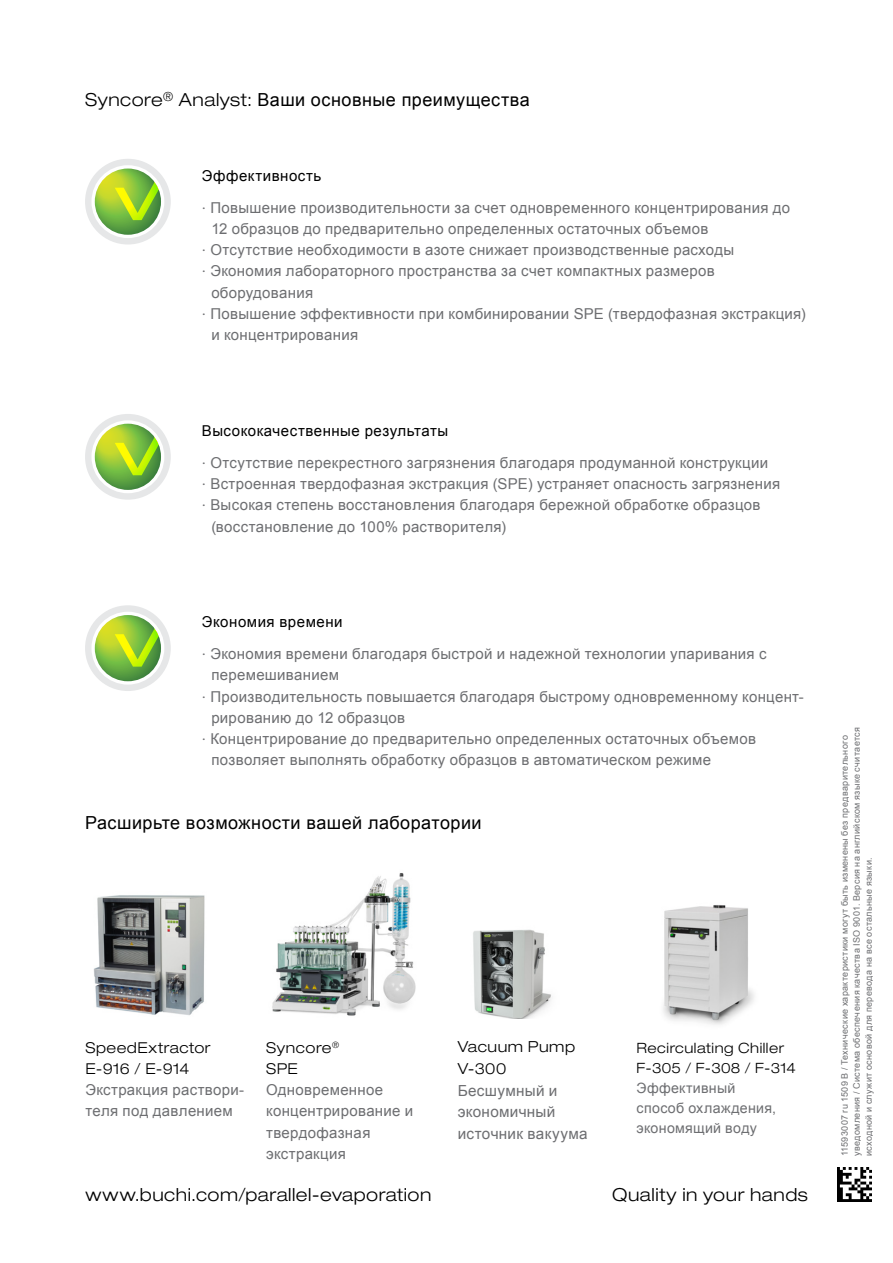
<style>
.page{position:relative;width:893px;height:1263px;background:#fff}
.page>*{position:absolute;margin:0;border:0;box-sizing:border-box;transform-origin:0 0}
.t1{font:300 expanded 18px "Helvetica Neue LT Std";letter-spacing:.03em;color:#000}
.EN_Title{font:18px "Arial";letter-spacing:.025em;color:#000}
.RU_Title{font:18px "Arial";letter-spacing:.025em;color:#000}
.t2{font:15.3px/21.6px "Arial";letter-spacing:.02em;color:#6d6e71}
.t3{font:15px/21.3px "Arial";letter-spacing:.02em;color:#6d6e71}
.RU_Title_small_down{font:15px "Arial";letter-spacing:.035em;color:#000}
.t4{font:14.25px/20.1px "Arial";letter-spacing:.02em;color:#6d6e71}
.t5{font:300 expanded 14.25px/20.1px "Helvetica Neue LT Std";letter-spacing:.035em;color:#000}
.RU_Barcode{font:9px/12px "Arial";letter-spacing:.04em;color:#6d6e71}
.s1{font-family:"Helvetica Neue LT Std";font-weight:300;font-stretch:expanded}
.s2{font-family:"Helvetica Neue LT Std";font-weight:300}
.s3{font-family:"Helvetica Neue LT Std";font-weight:300;font-stretch:expanded;color:#000}
</style>
<div class="page">
<img style="left:838px;top:1167px;width:34px;height:34px">
<div style="left:85px;top:159px;width:86px;height:85px;background:#e6e7e8;border-radius:50%"></div>
<svg style="left:91px;top:165px;width:73px;height:73px"></svg>
<svg style="left:95px;top:169px;width:66px;height:66px"></svg>
<svg style="left:110px;top:168px;width:51px;height:67px"></svg>
<div style="left:85px;top:414px;width:86px;height:86px;background:#e6e7e8;border-radius:50%"></div>
<svg style="left:91px;top:420px;width:73px;height:73px"></svg>
<svg style="left:95px;top:424px;width:66px;height:66px"></svg>
<svg style="left:110px;top:423px;width:51px;height:67px"></svg>
<div style="left:85px;top:605px;width:86px;height:86px;background:#e6e7e8;border-radius:50%"></div>
<svg style="left:91px;top:612px;width:73px;height:73px"></svg>
<svg style="left:95px;top:615px;width:66px;height:66px"></svg>
<svg style="left:110px;top:615px;width:51px;height:66px"></svg>
<img style="left:94px;top:895px;width:111px;height:120px">
<img style="left:272px;top:873px;width:144px;height:143px">
<img style="left:473px;top:929px;width:78px;height:90px">
<img style="left:663px;top:905px;width:91px;height:120px">
<p class="EN_Title" style="left:85px;top:88px;width:446px"><span class="s1">Syncore</span><sup>®</sup> <span class="s1">Analyst:</span> Ваши основные преимущества</p>
<p class="RU_Title_small_down" style="left:202px;top:166px;width:121px">Эффективность</p>
<p class="t3" style="left:211px;top:197px;width:580px;text-indent:-9px"><span class="s2">∙</span> Повышение производительности за счет одновременного концентрирования до<br>12 образцов до предварительно определенных остаточных объемов</p>
<p class="t3" style="left:202px;top:239px;width:534px"><span class="s2">∙</span> Отсутствие необходимости в азоте снижает производственные расходы</p>
<p class="t3" style="left:211px;top:261px;width:505px;text-indent:-9px"><span class="s2">∙</span> Экономия лабораторного пространства за счет компактных размеров оборудования</p>
<p class="t3" style="left:211px;top:303px;width:596px;text-indent:-9px"><span class="s2">∙</span> Повышение эффективности при комбинировании SPE (твердофазная экстракция) и концентрирования</p>
<p class="RU_Title_small_down" style="left:202px;top:421px;width:248px">Высококачественные результаты</p>
<p class="t3" style="left:202px;top:452px;width:568px"><span class="s2">∙</span> Отсутствие перекрестного загрязнения благодаря продуманной конструкции</p>
<p class="t3" style="left:202px;top:473px;width:580px"><span class="s2">∙</span> Встроенная твердофазная экстракция (SPE) устраняет опасность загрязнения</p>
<p class="t3" style="left:211px;top:494px;width:551px;text-indent:-9px"><span class="s2">∙</span> Высокая степень восстановления благодаря бережной обработке образцов (восстановление до 100% растворителя)</p>
<p class="RU_Title_small_down" style="left:202px;top:612px;width:142px">Экономия времени</p>
<p class="t3" style="left:211px;top:643px;width:557px;text-indent:-9px"><span class="s2">∙</span> Экономия времени благодаря быстрой и надежной технологии упаривания с перемешиванием</p>
<p class="t3" style="left:211px;top:686px;width:594px;text-indent:-9px"><span class="s2">∙</span> Производительность повышается благодаря быстрому одновременному концент&shy;рированию до 12 образцов</p>
<p class="t3" style="left:211px;top:728px;width:546px;text-indent:-9px"><span class="s2">∙</span> Концентрирование до предварительно определенных остаточных объемов позволяет выполнять обработку образцов в автоматическом режиме</p>
<p class="RU_Title" style="left:85px;top:811px;width:398px">Расширьте возможности вашей лаборатории</p>
<p class="t3" style="left:85px;top:1037px;width:160px"><span class="s3">SpeedExtractor<br>E-916 / E-914<br></span>Экстракция раствори&shy;теля под давлением</p>
<p class="t3" style="left:266px;top:1037px;width:149px"><span class="s3">Syncore</span><sup>®<br></sup><span class="s3">SPE<br></span>Одновременное концентрирование и твердофазная экстракция</p>
<p class="t2" style="left:458px;top:1036px;width:131px"><span class="s3">Vacuum Pump<br>V-300<br></span>Бесшумный и экономичный источник вакуума</p>
<p class="t5" style="left:637px;top:1037px;width:161px">Recirculating Chiller<br>F-305 / F-308 / F-314</p>
<p class="t4" style="left:637px;top:1078px;width:141px">Эффективный способ охлаждения, экономящий воду</p>
<p class="t1" style="left:86px;top:1184px;width:347px">www.buchi.com/parallel-evaporation</p>
<p class="t1" style="left:612px;top:1184px;width:197px">Quality in your hands</p>
<p class="RU_Barcode" style="left:839px;top:1156px;width:431px;rotate:-90deg">11593007 ru 1509 B / Технические характеристики могут быть изменены без предварительного уведомления / Система обеспечения качества ISO 9001. Версия на английском языке считается исходной и служит основой для перевода на все остальные языки.</p>
</div>
